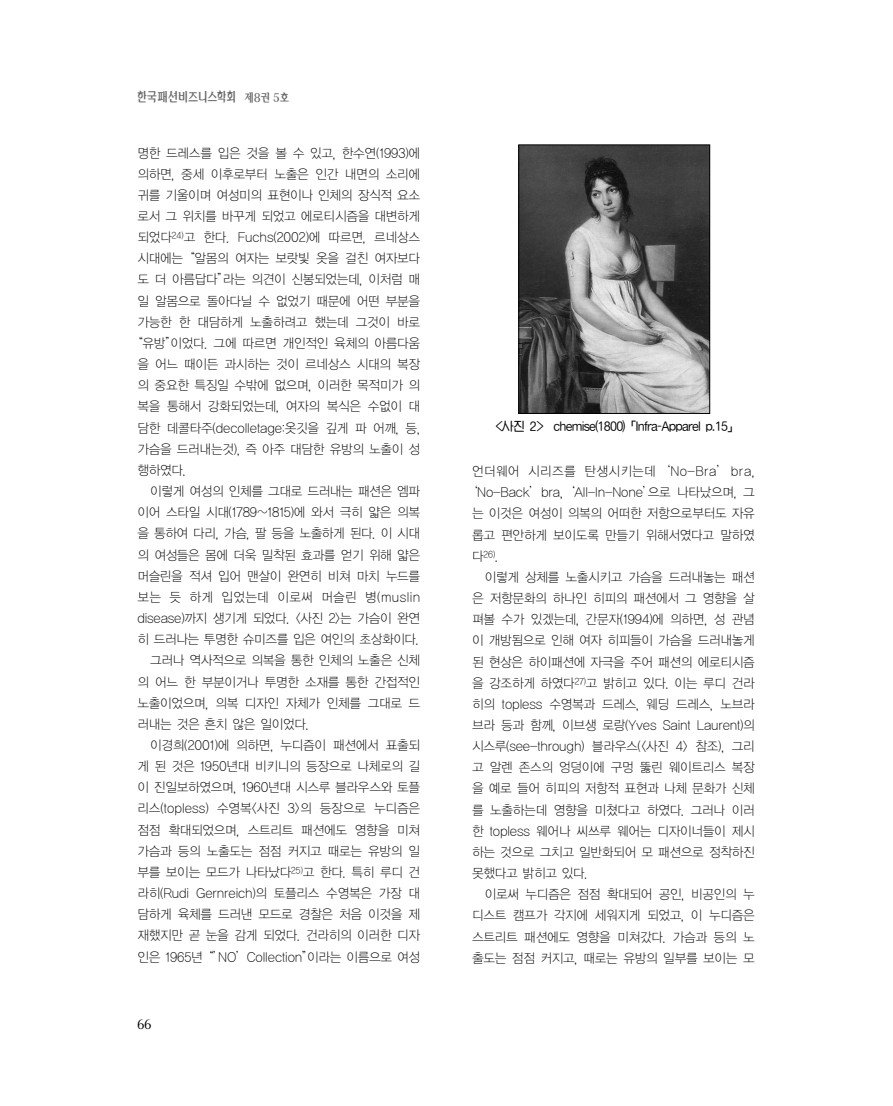
<style>
.page{position:relative;width:893px;height:1106px;background:#fff}
.page>*{position:absolute;margin:0;border:0;box-sizing:border-box;transform-origin:0 0}
.t1{font:14.25px "Optima";color:#000;scale:.95 1}
.t2{font:12.9px/21.1px "YGO11";letter-spacing:-.085em;color:#000;text-align:justify;scale:.95 1}
.t3{font:12.9px "YGO11";letter-spacing:-.06em;color:#000;scale:.95 1}
.t4{font:12.9px "YGO11";letter-spacing:-.065em;color:#000;scale:.95 1}
.t5{font:12.9px "YGO11";letter-spacing:-.04em;color:#000;scale:.95 1}
.t6{font:12.75px "J Cna RUDE";letter-spacing:-.065em;color:#000;scale:.95 1}
.t7{font:11.25px "Sol L";color:#666;scale:.95 1}
.t8{font:9px "YGO11";color:#000;scale:.96 1}
.s1{font-family:"Dfas";font-size:12.3px}
.s2{font-size:12.9px}
</style>
<div class="page">
<img style="left:520px;top:147px;width:188px;height:264px">
<div style="left:518px;top:145px;width:192px;height:268px;border:1px solid #000"></div>
<p class="t7" style="left:137px;top:92px;width:162px"><span class="s1">A</span> 제8권 5호</p>
<p class="t2" style="left:137px;top:143px;width:300px">명한 드레스를 입은 것을 볼 수 있고, 한수연(1993)에</p>
<p class="t2" style="left:137px;top:164px;width:300px">의하면, 중세 이후로부터 노출은 인간 내면의 소리에</p>
<p class="t2" style="left:137px;top:185px;width:300px">귀를 기울이며 여성미의 표현이나 인체의 장식적 요소</p>
<p class="t2" style="left:137px;top:206px;width:300px">로서 그 위치를 바꾸게 되었고 에로티시즘을 대변하게</p>
<p class="t2" style="left:137px;top:227px;width:300px">되었다<sup>24)</sup>고 한다. Fuchs(2002)에 따르면, 르네상스</p>
<p class="t2" style="left:137px;top:249px;width:300px">시대에는“알몸의 여자는 보랏빛 옷을 걸친 여자보다</p>
<p class="t2" style="left:137px;top:270px;width:300px">도 더 아름답다”라는 의견이 신봉되었는데, 이처럼 매</p>
<p class="t2" style="left:137px;top:291px;width:300px">일 알몸으로 돌아다닐 수 없었기 때문에 어떤 부분을</p>
<p class="t2" style="left:137px;top:312px;width:300px">가능한 한 대담하게 노출하려고 했는데 그것이 바로</p>
<p class="t2" style="left:131px;top:333px;width:306px">“유방”이었다. 그에 따르면 개인적인 육체의 아름다움</p>
<p class="t2" style="left:137px;top:354px;width:300px">을 어느 때이든 과시하는 것이 르네상스 시대의 복장</p>
<p class="t2" style="left:137px;top:375px;width:300px">의 중요한 특징일 수밖에 없으며, 이러한 목적미가 의</p>
<p class="t2" style="left:137px;top:397px;width:300px">복을 통해서 강화되었는데, 여자의 복식은 수없이 대</p>
<p class="t3" style="left:137px;top:422px;width:299px">담한 데콜타주(decolletage:옷깃을 깊게 파 어깨, 등,</p>
<p class="t2" style="left:137px;top:439px;width:300px">가슴을 드러내는것), 즉 아주 대담한 유방의 노출이 성</p>
<p class="t2" style="left:137px;top:460px;width:53px">행하였다.</p>
<p class="t2" style="left:150px;top:481px;width:286px">이렇게 여성의 인체를 그대로 드러내는 패션은 엠파</p>
<p class="t2" style="left:137px;top:502px;width:300px">이어 스타일 시대(1789~1815)에 와서 극히 얇은 의복</p>
<p class="t2" style="left:137px;top:523px;width:300px">을 통하여 다리, 가슴, 팔 등을 노출하게 된다. 이 시대</p>
<p class="t2" style="left:137px;top:545px;width:300px">의 여성들은 몸에 더욱 밀착된 효과를 얻기 위해 얇은</p>
<p class="t2" style="left:137px;top:566px;width:300px">머슬린을 적셔 입어 맨살이 완연히 비쳐 마치 누드를</p>
<p class="t5" style="left:137px;top:591px;width:300px">보는 듯 하게 입었는데 이로써 머슬린 병(muslin</p>
<p class="t2" style="left:137px;top:608px;width:300px">disease)까지 생기게 되었다. &lt;사진 2&gt;는 가슴이 완연</p>
<p class="t2" style="left:137px;top:629px;width:298px">히 드러나는 투명한 슈미즈를 입은 여인의 초상화이다.</p>
<p class="t2" style="left:150px;top:650px;width:286px">그러나 역사적으로 의복을 통한 인체의 노출은 신체</p>
<p class="t2" style="left:137px;top:672px;width:300px">의 어느 한 부분이거나 투명한 소재를 통한 간접적인</p>
<p class="t2" style="left:137px;top:693px;width:300px">노출이었으며, 의복 디자인 자체가 인체를 그대로 드</p>
<p class="t2" style="left:137px;top:714px;width:182px">러내는 것은 흔치 않은 일이었다.</p>
<p class="t2" style="left:150px;top:735px;width:286px">이경희(2001)에 의하면, 누디즘이 패션에서 표출되</p>
<p class="t2" style="left:137px;top:756px;width:300px">게 된 것은 1950년대 비키니의 등장으로 나체로의 길</p>
<p class="t2" style="left:137px;top:777px;width:300px">이 진일보하였으며, 1960년대 시스루 블라우스와 토플</p>
<p class="t2" style="left:137px;top:798px;width:300px">리스(topless) 수영복&lt;사진 3&gt;의 등장으로 누디즘은</p>
<p class="t2" style="left:137px;top:820px;width:300px">점점 확대되었으며, 스트리트 패션에도 영향을 미쳐</p>
<p class="t2" style="left:137px;top:841px;width:300px">가슴과 등의 노출도는 점점 커지고 때로는 유방의 일</p>
<p class="t2" style="left:137px;top:862px;width:300px">부를 보이는 모드가 나타났다<sup>25)</sup>고 한다. 특히 루디 건</p>
<p class="t4" style="left:137px;top:887px;width:300px">라히(Rudi Gernreich)의 토플리스 수영복은 가장 대</p>
<p class="t2" style="left:137px;top:904px;width:300px">담하게 육체를 드러낸 모드로 경찰은 처음 이것을 제</p>
<p class="t2" style="left:137px;top:925px;width:300px">재했지만 곧 눈을 감게 되었다. 건라히의 이러한 디자</p>
<p class="t3" style="left:137px;top:950px;width:300px">인은 1965년“’NO’Collection”이라는 이름으로 여성</p>
<p class="t1" style="left:137px;top:1018px;width:17px">66</p>
<p class="t6" style="left:495px;top:420px;width:259px">&lt;사진 2&gt; chemise(1800) 「Infra-Apparel p.15」</p>
<p class="t2" style="left:465px;top:461px;width:306px;text-align:center">언더웨어 시리즈를 탄생시키는데 ‘No-Bra’ bra, ‘No-Back’bra, ‘All-In-None’으로 나타났으며, 그 는 이것은 여성이 의복의 어떠한 저항으로부터도 자유 롭고 편안하게 보이도록 만들기 위해서였다고 말하였</p>
<p class="t8" style="left:471px;top:550px;width:29px"><span class="s2">다</span>26)<span class="s2">.</span></p>
<p class="t2" style="left:471px;top:567px;width:300px;text-indent:13px">이렇게 상체를 노출시키고 가슴을 드러내놓는 패션 은 저항문화의 하나인 히피의 패션에서 그 영향을 살 펴볼 수가 있겠는데, 간문자(1994)에 의하면, 성 관념 이 개방됨으로 인해 여자 히피들이 가슴을 드러내놓게 된 현상은 하이패션에 자극을 주어 패션의 에로티시즘 을 강조하게 하였다<sup>27)</sup>고 밝히고 있다. 이는 루디 건라 히의 topless 수영복과 드레스, 웨딩 드레스, 노브라 브라 등과 함께, 이브생 로랑(Yves Saint Laurent)의 시스루(see-through) 블라우스(&lt;사진 4&gt; 참조), 그리 고 알렌 존스의 엉덩이에 구멍 뚫린 웨이트리스 복장 을 예로 들어 히피의 저항적 표현과 나체 문화가 신체 를 노출하는데 영향을 미쳤다고 하였다. 그러나 이러 한 topless 웨어나 씨쓰루 웨어는 디자이너들이 제시 하는 것으로 그치고 일반화되어 모 패션으로 정착하진 못했다고 밝히고 있다.</p>
<p class="t2" style="left:471px;top:884px;width:300px;text-indent:13px">이로써 누디즘은 점점 확대되어 공인, 비공인의 누 디스트 캠프가 각지에 세워지게 되었고, 이 누디즘은 스트리트 패션에도 영향을 미쳐갔다. 가슴과 등의 노 출도는 점점 커지고, 때로는 유방의 일부를 보이는 모</p>
</div>
